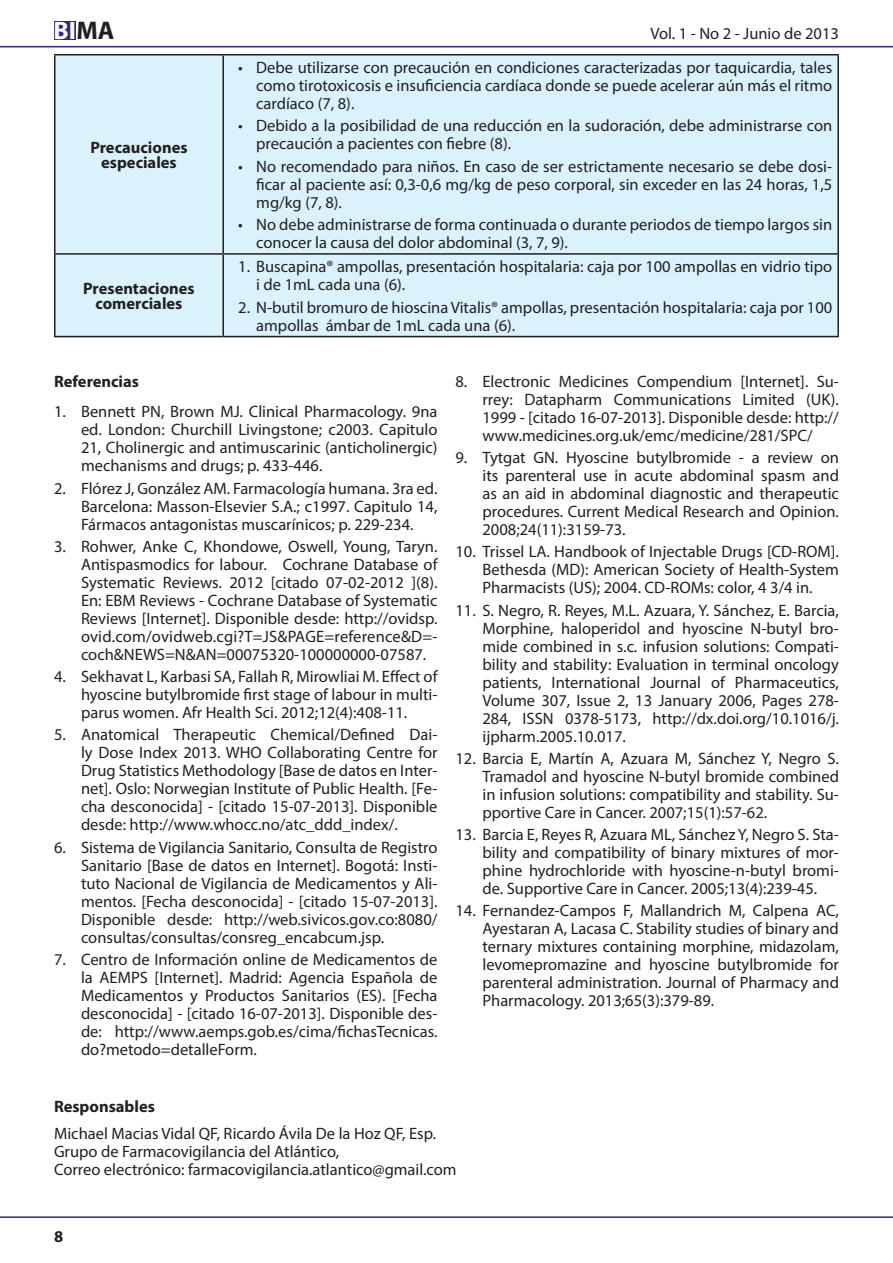
<style>
.page{position:relative;width:893px;height:1263px;background:#fff}
.page>*{position:absolute;margin:0;border:0;box-sizing:border-box;transform-origin:0 0}
.t1{font:700 25.2px "Myriad Pro";color:#fff}
.t2{font:16.5px/18px "Myriad Pro";color:#231f20;text-align:justify}
.t3{font:700 16.5px/15px "Myriad Pro";color:#231f20;text-align:center}
.s1{font-size:25.65px;color:#231f20}
</style>
<div class="page">
<div style="left:54px;top:55px;width:785px;height:282px;background:#d9f2fc"></div>
<hr style="left:54px;top:255px;width:2px;height:81px;background:#231f20">
<hr style="left:222px;top:255px;width:2px;height:81px;background:#231f20">
<hr style="left:837px;top:255px;width:2px;height:81px;background:#231f20">
<hr style="left:54px;top:336px;width:169px;height:1px;background:#231f20">
<hr style="left:223px;top:336px;width:218px;height:1px;background:#231f20">
<hr style="left:441px;top:336px;width:398px;height:1px;background:#231f20">
<hr style="left:54px;top:54px;width:169px;height:2px;background:#231f20">
<hr style="left:54px;top:56px;width:2px;height:197px;background:#231f20">
<hr style="left:223px;top:54px;width:218px;height:2px;background:#231f20">
<hr style="left:222px;top:56px;width:2px;height:197px;background:#231f20">
<hr style="left:441px;top:54px;width:398px;height:2px;background:#231f20">
<hr style="left:837px;top:56px;width:2px;height:197px;background:#231f20">
<hr style="left:54px;top:253px;width:169px;height:2px;background:#231f20">
<hr style="left:223px;top:253px;width:218px;height:2px;background:#231f20">
<hr style="left:441px;top:253px;width:398px;height:2px;background:#231f20">
<div style="left:54px;top:21px;width:21px;height:18px;background:#322a7c"></div>
<hr style="left:0;top:46px;width:893px;height:1px;background:#322a7c">
<hr style="left:0;top:1216px;width:893px;height:2px;background:#322a7c">
<h1 class="t1" style="left:54px;top:14px;width:62px">BI<span class="s1">MA</span></h1>
<p class="t2" style="left:650px;top:25px;width:190px">Vol. 1 - No 2 - Junio de 2013</p>
<p class="t3" style="left:90px;top:139px;width:99px">Precauciones especiales</p>
<p class="t3" style="left:83px;top:280px;width:113px">Presentaciones comerciales</p>
<p class="t2" style="left:256px;top:58px;width:577px;text-indent:-18px">• Debe utilizarse con precaución en condiciones caracterizadas por taquicardia, tales como tirotoxicosis e insuficiencia cardíaca donde se puede acelerar aún más el ritmo cardíaco (7, 8).</p>
<p class="t2" style="left:256px;top:117px;width:577px;text-indent:-18px">• Debido a la posibilidad de una reducción en la sudoración, debe administrarse con precaución a pacientes con fiebre (8).</p>
<p class="t2" style="left:256px;top:157px;width:577px;text-indent:-18px">• No recomendado para niños. En caso de ser estrictamente necesario se debe dosi&shy;ficar al paciente así: 0,3-0,6 mg/kg de peso corporal, sin exceder en las 24 horas, 1,5 mg/kg (7, 8).</p>
<p class="t2" style="left:256px;top:215px;width:577px;text-indent:-18px">• No debe administrarse de forma continuada o durante periodos de tiempo largos sin conocer la causa del dolor abdominal (3, 7, 9).</p>
<p class="t2" style="left:256px;top:257px;width:577px;text-indent:-18px">1. Buscapina® ampollas, presentación hospitalaria: caja por 100 ampollas en vidrio tipo i de 1mL cada una (6).</p>
<p class="t2" style="left:256px;top:298px;width:577px;text-indent:-18px">2. N-butil bromuro de hioscina Vitalis® ampollas, presentación hospitalaria: caja por 100 ampollas ámbar de 1mL cada una (6).</p>
<p class="t3" style="left:54px;top:373px;width:87px">Referencias</p>
<p class="t2" style="left:81px;top:403px;width:358px;text-indent:-27px">1. Bennett PN, Brown MJ. Clinical Pharmacology. 9na ed. London: Churchill Livingstone; c2003. Capitulo 21, Cholinergic and antimuscarinic (anticholinergic) mechanisms and drugs; p. 433-446.</p>
<p class="t2" style="left:81px;top:479px;width:358px;text-indent:-27px">2. Flórez J, González AM. Farmacología humana. 3ra ed.<br>Barcelona: Masson-Elsevier S.A.; c1997. Capitulo 14, Fármacos antagonistas muscarínicos; p. 229-234.</p>
<p class="t2" style="left:81px;top:537px;width:358px;text-indent:-27px">3. Rohwer, Anke C, Khondowe, Oswell, Young, Taryn.<br>Antispasmodics for labour. Cochrane Database of Systematic Reviews. 2012 [citado 07-02-2012 ](8).<br>En: EBM Reviews - Cochrane Database of Systematic Reviews [Internet]. Disponible desde: http://ovidsp. ovid.com/ovidweb.cgi?T=JS&amp;PAGE=reference&amp;D=- coch&amp;NEWS=N&amp;AN=00075320-100000000-07587.</p>
<p class="t2" style="left:81px;top:667px;width:358px;text-indent:-27px">4. Sekhavat L, Karbasi SA, Fallah R, Mirowliai M. Effect of hyoscine butylbromide first stage of labour in multi&shy;parus women. Afr Health Sci. 2012;12(4):408-11.</p>
<p class="t2" style="left:81px;top:726px;width:358px;text-indent:-27px">5. Anatomical Therapeutic Chemical/Defined Dai&shy;ly Dose Index 2013. WHO Collaborating Centre for Drug Statistics Methodology [Base de datos en Inter&shy;net]. Oslo: Norwegian Institute of Public Health. [Fe&shy;cha desconocida] - [citado 15-07-2013]. Disponible desde: http://www.whocc.no/atc_ddd_index/.</p>
<p class="t2" style="left:81px;top:838px;width:358px;text-indent:-27px">6. Sistema de Vigilancia Sanitario, Consulta de Registro Sanitario [Base de datos en Internet]. Bogotá: Insti&shy;tuto Nacional de Vigilancia de Medicamentos y Ali&shy;mentos. [Fecha desconocida] - [citado 15-07-2013].<br>Disponible desde: http://web.sivicos.gov.co:8080/ consultas/consultas/consreg_encabcum.jsp.</p>
<p class="t2" style="left:81px;top:950px;width:358px;text-indent:-27px">7. Centro de Información online de Medicamentos de la AEMPS [Internet]. Madrid: Agencia Española de Medicamentos y Productos Sanitarios (ES). [Fecha desconocida] - [citado 16-07-2013]. Disponible des&shy;de: http://www.aemps.gob.es/cima/fichasTecnicas. do?metodo=detalleForm.</p>
<p class="t2" style="left:482px;top:372px;width:358px;text-indent:-27px">8. Electronic Medicines Compendium [Internet]. Su&shy;rrey: Datapharm Communications Limited (UK).<br>1999 - [citado 16-07-2013]. Disponible desde: http:// www.medicines.org.uk/emc/medicine/281/SPC/</p>
<p class="t2" style="left:482px;top:448px;width:358px;text-indent:-27px">9. Tytgat GN. Hyoscine butylbromide - a review on its parenteral use in acute abdominal spasm and as an aid in abdominal diagnostic and therapeutic procedures. Current Medical Research and Opinion.<br>2008;24(11):3159-73.</p>
<p class="t2" style="left:482px;top:542px;width:358px;text-indent:-27px">10. Trissel LA. Handbook of Injectable Drugs [CD-ROM].<br>Bethesda (MD): American Society of Health-System Pharmacists (US); 2004. CD-ROMs: color, 4 3/4 in.</p>
<p class="t2" style="left:482px;top:601px;width:358px;text-indent:-27px">11. S. Negro, R. Reyes, M.L. Azuara, Y. Sánchez, E. Barcia, Morphine, haloperidol and hyoscine N-butyl bro&shy;mide combined in s.c. infusion solutions: Compati&shy;bility and stability: Evaluation in terminal oncology patients, International Journal of Pharmaceutics, Volume 307, Issue 2, 13 January 2006, Pages 278- 284, ISSN 0378-5173, http://dx.doi.org/10.1016/j. ijpharm.2005.10.017.</p>
<p class="t2" style="left:482px;top:749px;width:358px;text-indent:-27px">12. Barcia E, Martín A, Azuara M, Sánchez Y, Negro S.<br>Tramadol and hyoscine N-butyl bromide combined in infusion solutions: compatibility and stability. Su&shy;pportive Care in Cancer. 2007;15(1):57-62.</p>
<p class="t2" style="left:482px;top:825px;width:358px;text-indent:-27px">13. Barcia E, Reyes R, Azuara ML, Sánchez Y, Negro S. Sta&shy;bility and compatibility of binary mixtures of mor&shy;phine hydrochloride with hyoscine-n-butyl bromi&shy;de. Supportive Care in Cancer. 2005;13(4):239-45.</p>
<p class="t2" style="left:482px;top:901px;width:358px;text-indent:-27px">14. Fernandez-Campos F, Mallandrich M, Calpena AC, Ayestaran A, Lacasa C. Stability studies of binary and ternary mixtures containing morphine, midazolam, levomepromazine and hyoscine butylbromide for parenteral administration. Journal of Pharmacy and Pharmacology. 2013;65(3):379-89.</p>
<p class="t3" style="left:54px;top:1098px;width:102px">Responsables</p>
<p class="t2" style="left:54px;top:1124px;width:404px;text-align:left">Michael Macias Vidal QF, Ricardo Ávila De la Hoz QF, Esp.<br>Grupo de Farmacovigilancia del Atlántico,<br>Correo electrónico: farmacovigilancia.atlantico@gmail.com</p>
<p class="t3" style="left:54px;top:1228px;width:11px">8</p>
</div>
